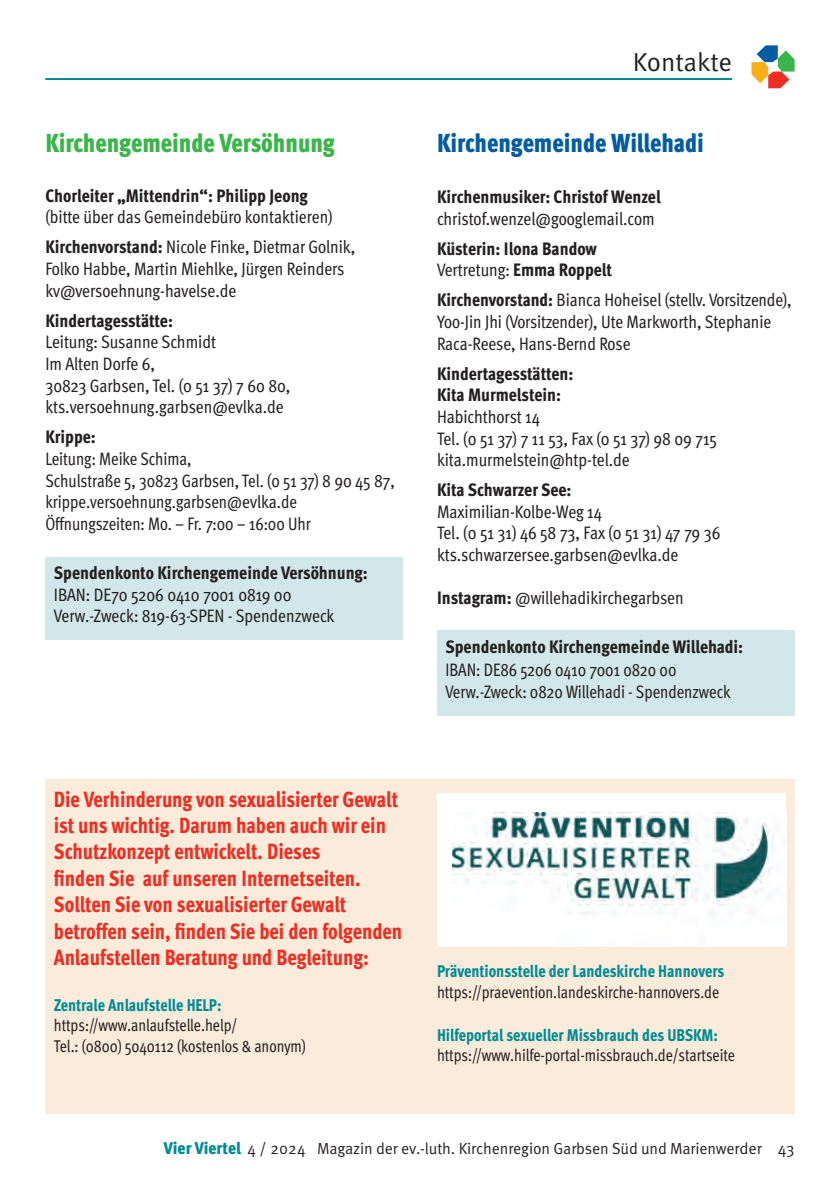
<style>
.page{position:relative;width:840px;height:1191px;background:#fff}
.page>*{position:absolute;margin:0;border:0;box-sizing:border-box;transform-origin:0 0}
.t1{font:900 condensed 26px "Meta Pro";color:#3ab54a;scale:.95 1}
.t2{font:900 condensed 26px "Meta Pro";color:#015ca3;scale:.95 1}
.t3{font:26px "Meta Pro Norm";color:#231f20}
.t4{font:800 condensed 22px/26.4px "Meta Pro";color:#ee2e22;scale:.94 1}
.t5{font:condensed 18px/21.6px "Meta Pro";letter-spacing:-.005em;color:#231f20}
.t6{font:800 condensed 18px/21.6px "Meta Pro";color:#231f20}
.t7{font:condensed 18px/21.6px "Meta Pro";letter-spacing:-.005em;color:#231f20;scale:.95 1}
.t8{font:condensed 17px/20.4px "Meta Pro";color:#231f20;scale:.95 1}
.t9{font:800 condensed 17px "Meta Pro";letter-spacing:-.005em;color:#008b93;scale:.95 1}
.t10{font:16px "Meta Pro Norm";letter-spacing:-.01em;color:#231f20}
.s1{font-weight:800}
.s2{font-weight:400}
.s3{font-family:"Meta Pro";font-weight:900;font-stretch:condensed;font-size:17px;color:#008b93}
</style>
<div class="page">
<svg style="left:751px;top:45px;width:43px;height:43px"></svg>
<hr style="left:45px;top:78px;width:686px;height:2px;background:#008b93">
<div style="left:45px;top:557px;width:358px;height:82px;background:#d2e7e9"></div>
<div style="left:437px;top:630px;width:357px;height:85px;background:#d2e7e9"></div>
<div style="left:45px;top:778px;width:749px;height:335px;background:#fbebdb"></div>
<div style="left:437px;top:793px;width:348px;height:153px;background:#fff"></div>
<img style="left:452px;top:812px;width:322px;height:103px">
<h1 class="t1" style="left:45px;top:122px;width:306px">Kirchengemeinde Versöhnung</h1>
<p class="t6" style="left:45px;top:184px;width:264px">Chorleiter „Mittendrin“: Philipp Jeong</p>
<p class="t5" style="left:45px;top:201px;width:311px;line-height:30px">(bitte über das Gemeindebüro kontaktieren)<br><span class="s1">Kirchenvorstand:</span> Nicole Finke, Dietmar Golnik,</p>
<p class="t5" style="left:45px;top:257px;width:300px">Folko Habbe, Martin Miehlke, Jürgen Reinders kv@versoehnung-havelse.de</p>
<p class="t6" style="left:45px;top:309px;width:129px">Kindertagesstätte:</p>
<p class="t5" style="left:45px;top:330px;width:246px">Leitung: Susanne Schmidt<br>Im Alten Dorfe 6,<br>30823 Garbsen, Tel. (0 51 37) 7 60 80, kts.versoehnung.garbsen@evlka.de</p>
<p class="t6" style="left:45px;top:425px;width:52px">Krippe:</p>
<p class="t7" style="left:45px;top:446px;width:369px">Leitung: Meike Schima,<br>Schulstraße 5, 30823 Garbsen, Tel. (0 51 37) 8 90 45 87, krippe.versoehnung.garbsen@evlka.de Öffnungszeiten: Mo. – Fr. 7:00 – 16:00 Uhr</p>
<p class="t6" style="left:54px;top:561px;width:315px">Spendenkonto Kirchengemeinde Versöhnung:</p>
<p class="t5" style="left:54px;top:582px;width:282px">IBAN: DE70 5206 0410 7001 0819 00<br>Verw.-Zweck: 819-63-SPEN - Spendenzweck</p>
<p class="t4" style="left:54px;top:784px;width:372px">Die Verhinderung von sexualisierter Gewalt ist uns wichtig. Darum haben auch wir ein Schutzkonzept entwickelt. Dieses<br>finden Sie auf unseren Internetseiten.<br>Sollten Sie von sexualisierter Gewalt betroffen sein, finden Sie bei den folgenden Anlaufstellen Beratung und Begleitung:</p>
<p class="t9" style="left:54px;top:992px;width:178px">Zentrale Anlaufstelle HELP:</p>
<p class="t8" style="left:54px;top:1013px;width:267px">https://www.anlaufstelle.help/<br>Tel.: (0800) 5040112 (kostenlos &amp; anonym)</p>
<h1 class="t3" style="left:632px;top:42px;width:101px">Kontakte</h1>
<h1 class="t2" style="left:437px;top:122px;width:282px">Kirchengemeinde Willehadi</h1>
<p class="t6" style="left:437px;top:185px;width:225px">Kirchenmusiker: Christof Wenzel</p>
<p class="t5" style="left:437px;top:206px;width:219px">christof.wenzel@googlemail.com</p>
<p class="t6" style="left:437px;top:237px;width:176px">Küsterin: Ilona Bandow<br><span class="s2">Vertretung:</span> Emma Roppelt</p>
<p class="t5" style="left:437px;top:288px;width:356px"><span class="s1">Kirchenvorstand:</span> Bianca Hoheisel (stellv. Vorsitzende),<br>Yoo-Jin Jhi (Vorsitzender), Ute Markworth, Stephanie<br>Raca-Reese, Hans-Bernd Rose</p>
<p class="t6" style="left:437px;top:362px;width:138px">Kindertagesstätten:<br>Kita Murmelstein:</p>
<p class="t5" style="left:437px;top:404px;width:281px">Habichthorst 14<br>Tel. (0 51 37) 7 11 53, Fax (0 51 37) 98 09 715 kita.murmelstein@htp-tel.de</p>
<p class="t6" style="left:437px;top:478px;width:136px">Kita Schwarzer See:</p>
<p class="t5" style="left:437px;top:499px;width:285px">Maximilian-Kolbe-Weg 14<br>Tel. (0 51 31) 46 58 73, Fax (0 51 31) 47 79 36 kts.schwarzersee.garbsen@evlka.de</p>
<p class="t5" style="left:437px;top:586px;width:248px"><span class="s1">Instagram:</span> @willehadikirchegarbsen</p>
<p class="t6" style="left:445px;top:634px;width:299px">Spendenkonto Kirchengemeinde Willehadi:</p>
<p class="t7" style="left:445px;top:657px;width:301px">IBAN: DE86 5206 0410 7001 0820 00<br>Verw.-Zweck: 0820 Willehadi - Spendenzweck</p>
<p class="t9" style="left:437px;top:958px;width:304px">Präventionsstelle der Landeskirche Hannovers</p>
<p class="t8" style="left:437px;top:980px;width:298px">https://praevention.landeskirche-hannovers.de</p>
<p class="t9" style="left:437px;top:1022px;width:297px">Hilfeportal sexueller Missbrauch des UBSKM:</p>
<p class="t8" style="left:437px;top:1044px;width:315px">https://www.hilfe-portal-missbrauch.de/startseite</p>
<p class="t10" style="left:164px;top:1135px;width:631px"><span class="s3">Vier Viertel</span> 4 / 2024 Magazin der ev.-luth. Kirchenregion Garbsen Süd und Marienwerder 43</p>
</div>
